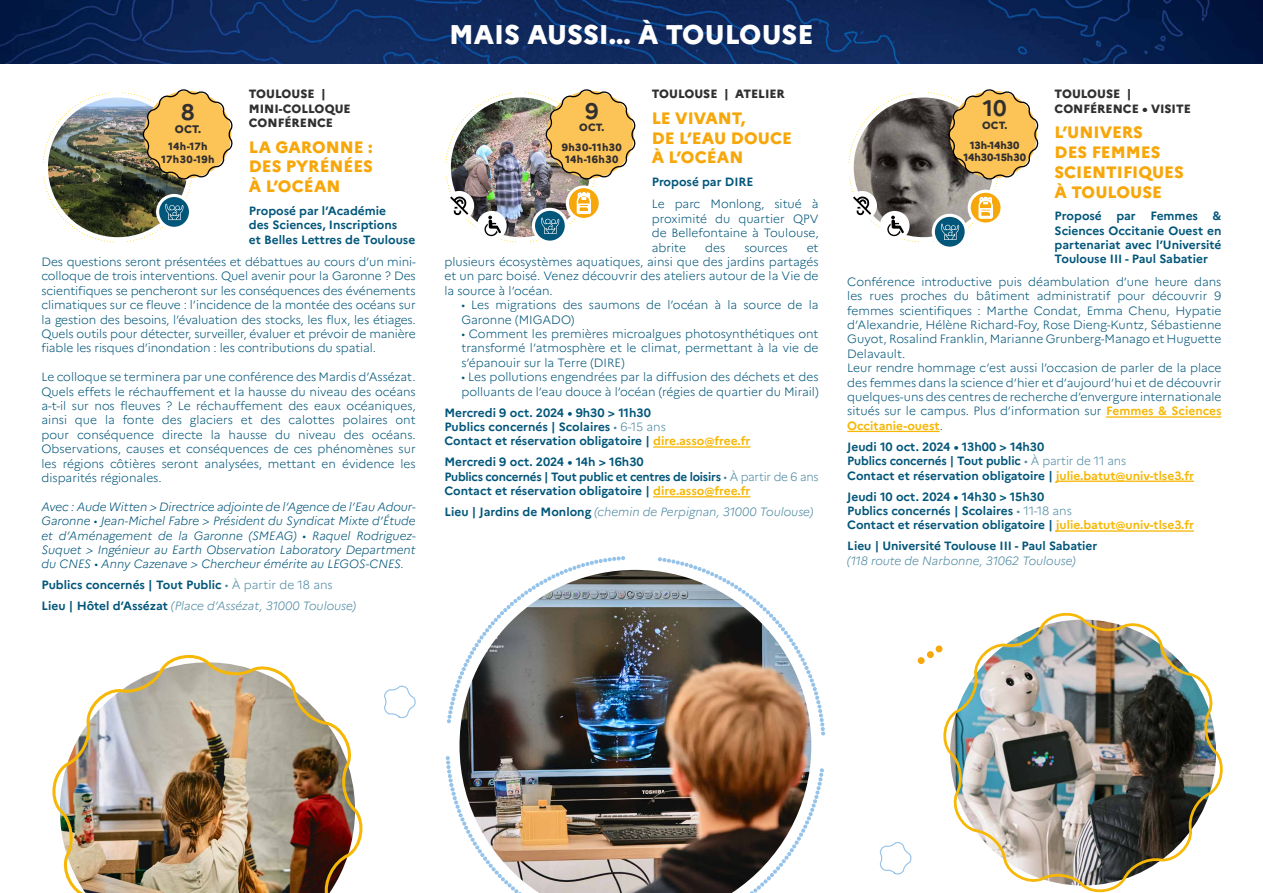
<style>
.page{position:relative;width:1263px;height:893px;background:#fff}
.page>*{position:absolute;margin:0;border:0;box-sizing:border-box;transform-origin:0 0}
.t1{font:800 27px "Marianne";color:#fff}
.t2{font:700 22.5px "Marianne";color:#312f30}
.t3{font:800 16.5px/19.8px "Marianne";color:#f7a70a}
.t4{font:300 12px/14.4px "Marianne";color:#02567a;text-align:justify}
.t5{font:700 12px/14.4px "Marianne";color:#02567a}
.t6{font:italic 300 12px/14.4px "Marianne";color:#02567a;text-align:justify}
.t7{font:italic 300 12px "Marianne";color:#4e89a2}
.t8{font:800 12px/14.4px "Marianne";color:#312f30}
.t9{font:800 10.95px "Marianne";color:#312f30}
.t10{font:800 10.5px/19.5px "Marianne";letter-spacing:.04em;color:#312f30;text-align:center}
.t11{font:800 10.5px/19.5px "Marianne";color:#312f30;text-align:center}
.s1{font-weight:300;color:#4e89a2}
.s2{font-weight:300;font-style:italic;color:#4e89a2}
.s3{color:#f6b705}
.s4{font-weight:700;font-style:normal;color:#02567a}
.s5{font-weight:700;color:#f6b705}
</style>
<div class="page">
<hr style="left:1106px;top:416px;width:115px;height:2px;background:#f6b705">
<hr style="left:847px;top:431px;width:93px;height:1px;background:#f6b705">
<hr style="left:1056px;top:481px;width:138px;height:1px;background:#f6b705">
<hr style="left:1056px;top:530px;width:138px;height:2px;background:#f6b705">
<svg style="left:848px;top:92px;width:67px;height:71px"></svg>
<img style="left:854px;top:98px;width:139px;height:139px;border-radius:70px">
<svg style="left:849px;top:176px;width:71px;height:67px"></svg>
<img style="left:0;top:0;width:1263px;height:64px">
<svg style="left:935px;top:217px;width:30px;height:30px"></svg>
<svg style="left:927px;top:89px;width:112px;height:153px"></svg>
<hr style="left:653px;top:446px;width:97px;height:2px;background:#f6b705">
<hr style="left:653px;top:496px;width:97px;height:1px;background:#f6b705">
<svg style="left:445px;top:92px;width:67px;height:71px"></svg>
<img style="left:451px;top:98px;width:139px;height:139px;border-radius:70px">
<svg style="left:42px;top:92px;width:67px;height:71px"></svg>
<svg style="left:43px;top:176px;width:71px;height:67px"></svg>
<img style="left:48px;top:98px;width:140px;height:139px;border-radius:70px">
<img style="left:446px;top:176px;width:71px;height:67px">
<img style="left:524px;top:89px;width:112px;height:153px">
<img style="left:122px;top:89px;width:111px;height:153px">
<svg style="left:384px;top:685px;width:32px;height:34px"></svg>
<svg style="left:879px;top:842px;width:32px;height:33px"></svg>
<img style="left:943px;top:612px;width:280px;height:281px">
<img style="left:52px;top:655px;width:311px;height:238px">
<svg style="left:935px;top:645px;width:8px;height:8px"></svg>
<svg style="left:926px;top:651px;width:8px;height:7px"></svg>
<div style="left:917px;top:657px;width:8px;height:7px;background:#f7a70a;border-radius:3px"></div>
<svg style="left:445px;top:756px;width:14px;height:61px"></svg>
<svg style="left:447px;top:556px;width:178px;height:168px"></svg>
<svg style="left:658px;top:557px;width:168px;height:179px"></svg>
<svg style="left:811px;top:768px;width:13px;height:48px"></svg>
<img style="left:459px;top:570px;width:352px;height:323px">
<p class="t8" style="left:249px;top:86px;width:103px">TOULOUSE |<br>MINI-COLLOQUE<br>CONFÉRENCE</p>
<h3 class="t3" style="left:249px;top:135px;width:126px;text-align:justify">LA GARONNE :<br>DES PYRÉNÉES À L’OCÉAN</h3>
<p class="t5" style="left:249px;top:203px;width:168px">Proposé par l’Académie<br>des Sciences, Inscriptions<br>et Belles Lettres de Toulouse</p>
<p class="t4" style="left:42px;top:254px;width:376px">Des questions seront présentées et débattues au cours d’un mini&shy;colloque de trois interventions. Quel avenir pour la Garonne ? Des scientifiques se pencheront sur les conséquences des événements climatiques sur ce fleuve : l’incidence de la montée des océans sur la gestion des besoins, l’évaluation des stocks, les flux, les étiages.<br>Quels outils pour détecter, surveiller, évaluer et prévoir de manière fiable les risques d’inondation : les contributions du spatial.</p>
<p class="t4" style="left:42px;top:369px;width:376px">Le colloque se terminera par une conférence des Mardis d’Assézat.<br>Quels effets le réchauffement et la hausse du niveau des océans a-t-il sur nos fleuves ? Le réchauffement des eaux océaniques, ainsi que la fonte des glaciers et des calottes polaires ont pour conséquence directe la hausse du niveau des océans.<br>Observations, causes et conséquences de ces phénomènes sur les régions côtières seront analysées, mettant en évidence les disparités régionales.</p>
<p class="t6" style="left:42px;top:498px;width:376px">Avec : Aude Witten &gt; Directrice adjointe de l’Agence de l’Eau Adour-Garonne • Jean-Michel Fabre &gt; Président du Syndicat Mixte d’Étude et d’Aménagement de la Garonne (SMEAG) • Raquel Rodriguez-Suquet &gt; Ingénieur au Earth Observation Laboratory Department du CNES • Anny Cazenave &gt; Chercheur émérite au LEGOS-CNES.</p>
<p class="t5" style="left:42px;top:575px;width:316px;line-height:21px">Publics concernés | Tout Public <span class="s1">• À partir de 18 ans<br></span>Lieu | Hôtel d’Assézat <span class="s2">(Place d’Assézat, 31000 Toulouse)</span></p>
<h2 class="t2" style="left:181px;top:98px;width:15px">8</h2>
<p class="t9" style="left:175px;top:121px;width:28px">OCT.</p>
<p class="t10" style="left:161px;top:139px;width:55px;line-height:12.6px">14h-17h<br>17h30-19h</p>
<h1 class="t1" style="left:449px;top:13px;width:366px">MAIS AUSSI... À TOULOUSE</h1>
<p class="t8" style="left:652px;top:86px;width:135px">TOULOUSE | ATELIER</p>
<h3 class="t3" style="left:652px;top:107px;width:142px">LE VIVANT,<br>DE L’EAU DOUCE<br>À L’OCÉAN</h3>
<p class="t5" style="left:652px;top:174px;width:103px">Proposé par DIRE</p>
<p class="t4" style="left:652px;top:196px;width:168px">Le parc Monlong, situé à proximité du quartier QPV de Bellefontaine à Toulouse, abrite</p>
<h2 class="t2" style="left:585px;top:97px;width:15px">9</h2>
<p class="t10" style="left:562px;top:117px;width:62px">OCT.<br>9h30-11h30</p>
<p class="t10" style="left:565px;top:149px;width:55px">14h-16h30</p>
<p class="t4" style="left:705px;top:239px;width:22px">des</p>
<p class="t4" style="left:744px;top:239px;width:45px">sources</p>
<p class="t4" style="left:444px;top:239px;width:376px;text-indent:362px">et plusieurs écosystèmes aquatiques, ainsi que des jardins partagés et un parc boisé. Venez découvrir des ateliers autour de la Vie de la source à l’océan.</p>
<p class="t4" style="left:461px;top:297px;width:359px">• Les migrations des saumons de l’océan à la source de la<br>Garonne (MIGADO)</p>
<p class="t4" style="left:461px;top:326px;width:359px">• Comment les premières microalgues photosynthétiques ont transformé l’atmosphère et le climat, permettant à la vie de s’épanouir sur la Terre (DIRE)</p>
<p class="t4" style="left:461px;top:369px;width:359px">• Les pollutions engendrées par la diffusion des déchets et des polluants de l’eau douce à l’océan (régies de quartier du Mirail)</p>
<p class="t5" style="left:444px;top:405px;width:308px">Mercredi 9 oct. 2024 • 9h30 &gt; 11h30<br>Publics concernés | Scolaires <span class="s1">• 6-15 ans<br></span>Contact et réservation obligatoire | <span class="s3">dire.asso@free.fr</span></p>
<p class="t5" style="left:444px;top:455px;width:376px">Mercredi 9 oct. 2024 • 14h &gt; 16h30<br>Publics concernés | Tout public et centres de loisirs <span class="s1">• À partir de 6 ans<br></span>Contact et réservation obligatoire | <span class="s3">dire.asso@free.fr</span></p>
<p class="t7" style="left:444px;top:503px;width:370px"><span class="s4">Lieu | Jardins de Monlong</span> (chemin de Perpignan, 31000 Toulouse)</p>
<p class="t8" style="left:1055px;top:86px;width:138px">TOULOUSE |<br>CONFÉRENCE • VISITE</p>
<h3 class="t3" style="left:1055px;top:121px;width:131px">L’UNIVERS<br>DES FEMMES<br>SCIENTIFIQUES<br>À TOULOUSE</h3>
<p class="t5" style="left:1055px;top:209px;width:168px;text-align:justify">Proposé par Femmes &amp; Sciences Occitanie Ouest en partenariat avec l’Université Toulouse III - Paul Sabatier</p>
<p class="t4" style="left:847px;top:273px;width:376px;text-align:left">Conférence introductive puis déambulation d’une heure dans les rues proches du bâtiment administratif pour découvrir 9 femmes scientifiques : Marthe Condat, Emma Chenu, Hypatie d’Alexandrie, Hélène Richard-Foy, Rose Dieng-Kuntz, Sébastienne Guyot, Rosalind Franklin, Marianne Grunberg-Manago et Huguette Delavault.<br>Leur rendre hommage c’est aussi l’occasion de parler de la place des femmes dans la science d’hier et d’aujourd’hui et de découvrir quelques-uns des centres de recherche d’envergure internationale situés sur le campus. Plus d’information sur <span class="s5">Femmes &amp; Sciences Occitanie-ouest</span>.</p>
<p class="t5" style="left:847px;top:439px;width:348px">Jeudi 10 oct. 2024 • 13h00 &gt; 14h30<br>Publics concernés | Tout public <span class="s1">• À partir de 11 ans<br></span>Contact et réservation obligatoire | <span class="s3">julie.batut@univ-tlse3.fr</span></p>
<p class="t5" style="left:847px;top:489px;width:348px">Jeudi 10 oct. 2024 • 14h30 &gt; 15h30<br>Publics concernés | Scolaires <span class="s1">• 11-18 ans<br></span>Contact et réservation obligatoire | <span class="s3">julie.batut@univ-tlse3.fr</span></p>
<p class="t5" style="left:847px;top:539px;width:252px">Lieu | Université Toulouse III - Paul Sabatier</p>
<p class="t7" style="left:847px;top:551px;width:230px">(118 route de Narbonne, 31062 Toulouse)</p>
<h2 class="t2" style="left:983px;top:95px;width:25px">10</h2>
<p class="t11" style="left:970px;top:115px;width:51px">OCT.<br>13h-14h30</p>
<p class="t11" style="left:963px;top:147px;width:64px">14h30-15h30</p>
</div>
